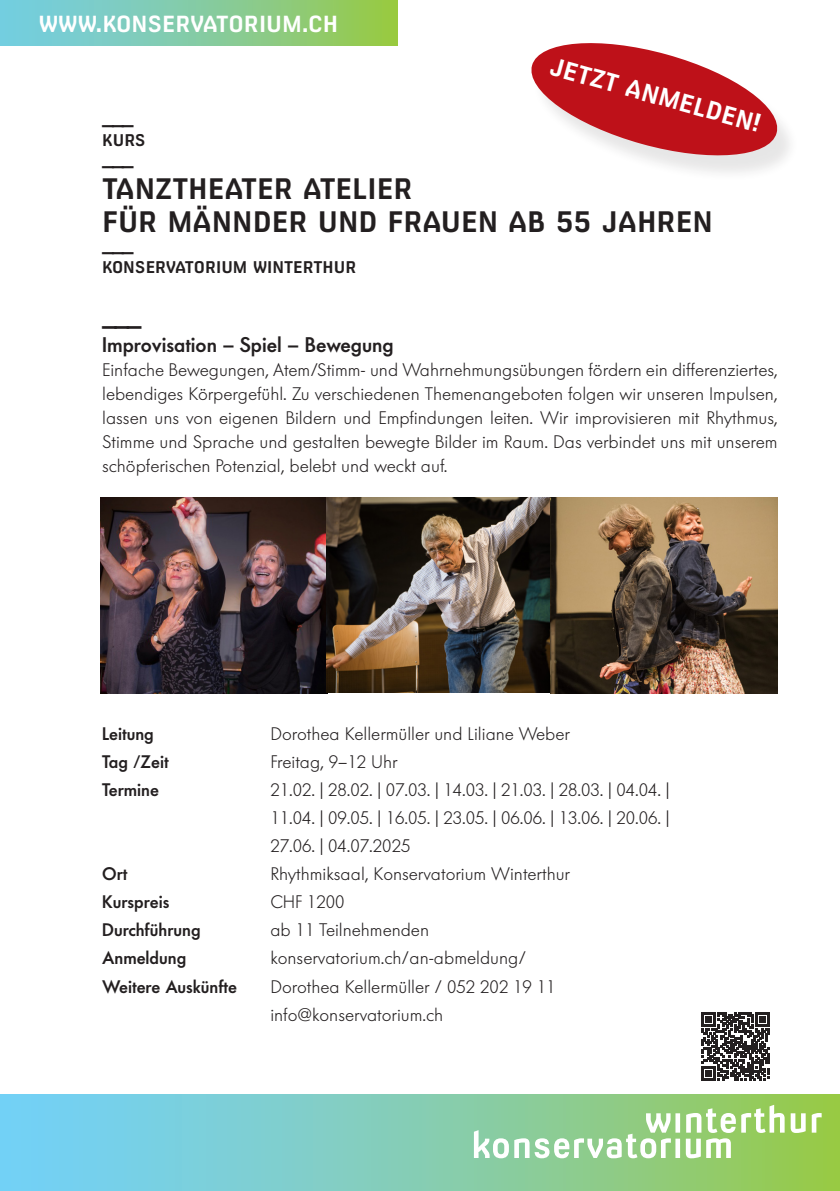
<style>
.page{position:relative;width:840px;height:1191px;background:#fff}
.page>*{position:absolute;margin:0;border:0;box-sizing:border-box;transform-origin:0 0}
.t1{font:700 28px "Milibus Rg";color:#231f20}
.Strich{font:700 24.2px "Milibus Rg";color:#231f20}
.t2{font:700 24px "Milibus Rg";color:#fff}
.t3{font:700 22px "Milibus Rg";color:#fff}
.Untertitel{font:500 21px "Futura BQ";color:#231f20}
.Strich-2{font:700 19.4px "Milibus Rg";color:#231f20}
.Untertitel-2{font:300 18px/24px "Futura BQ";color:#231f20;text-align:justify}
.Untertitel-3{font:500 18px "Futura BQ";color:#231f20}
.Titel_klein{font:700 16px "Milibus Rg";color:#231f20}
</style>
<div class="page">
<img style="left:100px;top:497px;width:450px;height:196px">
<svg style="left:701px;top:1012px;width:68px;height:68px"></svg>
<div style="left:532px;top:49px;width:266px;height:133px;background:#231f20;opacity:.11"></div>
<svg style="left:531px;top:43px;width:252px;height:120px"></svg>
<img style="left:550px;top:497px;width:227px;height:196px">
<div style="left:0;top:0;width:397px;height:45px;background:linear-gradient(to right,#72ceef,#98c94b)"></div>
<div style="left:0;top:1094px;width:839px;height:97px;background:linear-gradient(to right,#72d1ff,#99ca52)"></div>
<svg style="left:473px;top:1104px;width:348px;height:54px"></svg>
<p class="t3" style="left:39px;top:10px;width:301px">WWW.KONSERVATORIUM.CH</p>
<p class="t2" style="left:554px;top:51px;width:219px;rotate:16deg">JETZT ANMELDEN!</p>
<p class="Strich-2" style="left:102px;top:106px;width:33px">___</p>
<p class="Titel_klein" style="left:102px;top:130px;width:45px">KURS</p>
<p class="Strich-2" style="left:102px;top:148px;width:33px">___</p>
<p class="t1" style="left:102px;top:172px;width:312px">TANZTHEATER ATELIER</p>
<p class="t1" style="left:102px;top:204px;width:612px">FÜR MÄNNDER UND FRAUEN AB 55 JAHREN</p>
<p class="Strich-2" style="left:102px;top:234px;width:33px">___</p>
<p class="Titel_klein" style="left:102px;top:258px;width:255px">KONSERVATORIUM WINTERTHUR</p>
<p class="Strich" style="left:102px;top:303px;width:41px">___</p>
<p class="Untertitel" style="left:102px;top:331px;width:293px">Improvisation – Spiel – Bewegung</p>
<p class="Untertitel-2" style="left:102px;top:358px;width:676px">Einfache Bewegungen, Atem/Stimm- und Wahrnehmungsübungen fördern ein differenziertes, lebendiges Körpergefühl. Zu verschiedenen Themenangeboten folgen wir unseren Impulsen, lassen uns von eigenen Bildern und Empfindungen leiten. Wir improvisieren mit Rhythmus, Stimme und Sprache und gestalten bewegte Bilder im Raum. Das verbindet uns mit unserem schöpferischen Potenzial, belebt und weckt auf.</p>
<p class="Untertitel-3" style="left:102px;top:722px;width:53px">Leitung</p>
<p class="Untertitel-2" style="left:270px;top:722px;width:301px">Dorothea Kellermüller und Liliane Weber</p>
<p class="Untertitel-3" style="left:102px;top:750px;width:68px">Tag /Zeit</p>
<p class="Untertitel-2" style="left:270px;top:750px;width:128px">Freitag, 9–12 Uhr</p>
<p class="Untertitel-3" style="left:102px;top:778px;width:58px">Termine</p>
<p class="Untertitel-2" style="left:270px;top:776px;width:400px;line-height:28px">21.02. | 28.02. | 07.03. | 14.03. | 21.03. | 28.03. | 04.04. |<br>11.04. | 09.05. | 16.05. | 23.05. | 06.06. | 13.06. | 20.06. |</p>
<p class="Untertitel-2" style="left:270px;top:834px;width:141px">27.06. | 04.07.2025</p>
<p class="Untertitel-3" style="left:102px;top:862px;width:27px">Ort</p>
<p class="Untertitel-2" style="left:270px;top:862px;width:301px">Rhythmiksaal, Konservatorium Winterthur</p>
<p class="Untertitel-3" style="left:102px;top:890px;width:69px">Kurspreis</p>
<p class="Untertitel-2" style="left:270px;top:890px;width:76px">CHF 1200</p>
<p class="Untertitel-3" style="left:102px;top:918px;width:100px">Durchführung</p>
<p class="Untertitel-2" style="left:270px;top:918px;width:160px">ab 11 Teilnehmenden</p>
<p class="Untertitel-3" style="left:102px;top:946px;width:86px">Anmeldung</p>
<p class="Untertitel-2" style="left:270px;top:946px;width:257px">konservatorium.ch/an-abmeldung/</p>
<p class="Untertitel-3" style="left:102px;top:974px;width:136px">Weitere Auskünfte</p>
<p class="Untertitel-2" style="left:270px;top:974px;width:287px">Dorothea Kellermüller / 052 202 19 11</p>
<p class="Untertitel-2" style="left:270px;top:1002px;width:174px">info@konservatorium.ch</p>
</div>
